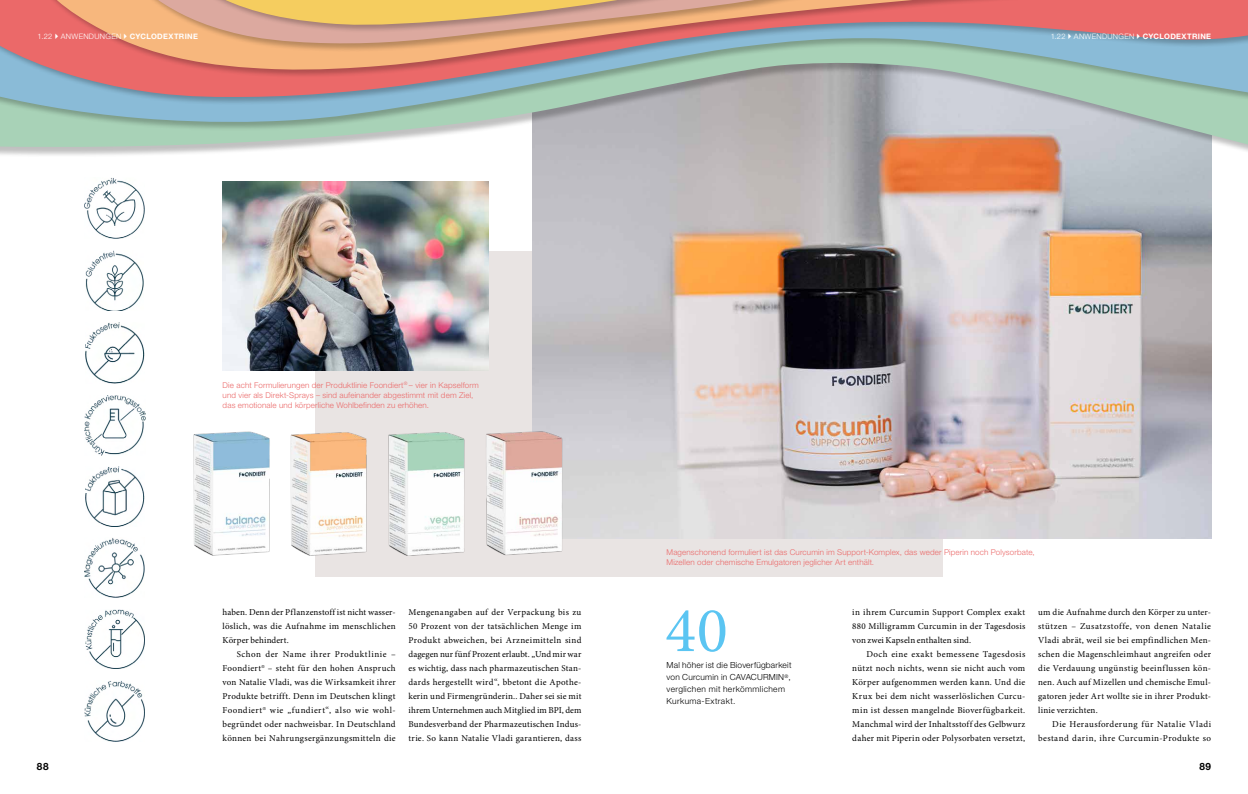
<style>
.page{position:relative;width:1248px;height:794px;background:#fff}
.page>*{position:absolute;margin:0;border:0;box-sizing:border-box;transform-origin:0 0}
.t1{font:64.3px "Minion Pro";color:#5bc5f2}
.t2{font:700 10px "Helvetica Panfor Wacker";color:#000}
.t3{font:9px/14px "Minion Pro";letter-spacing:.03em;color:#000;text-align:justify}
.t4{font:9px/14px "Minion Pro";letter-spacing:.05em;color:#000;text-align:right}
.t5{font:300 8.4px/12px "Helvetica Panfor Wacker";letter-spacing:.03em;color:#000}
.t6{font:300 8px/10px "Helvetica Panfor Wacker";letter-spacing:.015em;color:#eb6969}
.t7{font:300 7.5px "Helvetica Panfor Wacker";letter-spacing:.04em;color:#fff}
.s1{font-weight:700}
</style>
<div class="page">
<div style="left:315px;top:251px;width:627px;height:325px;background:#e9e4e3"></div>
<img style="left:532px;top:162px;width:678px;height:376px">
<img style="left:223px;top:181px;width:265px;height:190px">
<img style="left:85px;top:323px;width:59px;height:60px">
<img style="left:84px;top:538px;width:61px;height:60px">
<img style="left:84px;top:680px;width:61px;height:61px">
<img style="left:84px;top:178px;width:61px;height:60px">
<img style="left:85px;top:467px;width:59px;height:59px">
<img style="left:84px;top:395px;width:61px;height:60px">
<img style="left:85px;top:609px;width:59px;height:59px">
<img style="left:86px;top:250px;width:58px;height:61px">
<img style="left:193px;top:431px;width:77px;height:124px">
<img style="left:290px;top:432px;width:77px;height:123px">
<img style="left:486px;top:429px;width:76px;height:126px">
<img style="left:388px;top:432px;width:77px;height:123px">
<div style="left:0;top:0;width:1247px;height:162px;background:#000;opacity:.25"></div>
<svg style="left:0;top:131px;width:1247px;height:21px;background:#c6c4bb"></svg>
<div style="left:0;top:0;width:1247px;height:131px;background:#000;opacity:.25"></div>
<svg style="left:0;top:106px;width:1247px;height:18px;background:#a8bdbc"></svg>
<div style="left:0;top:0;width:1247px;height:106px;background:#000;opacity:.25"></div>
<svg style="left:0;top:0;width:1247px;height:97px;background:#b0a3a7"></svg>
<div style="left:0;top:0;width:1154px;height:78px;background:#000;opacity:.25"></div>
<svg style="left:0;top:0;width:1147px;height:71px;background:#c3958e"></svg>
<div style="left:112px;top:0;width:866px;height:52px;background:#000;opacity:.25"></div>
<svg style="left:55px;top:33px;width:3px;height:6px"></svg>
<svg style="left:113px;top:0;width:857px;height:44px;background:#d4a281"></svg>
<svg style="left:1068px;top:33px;width:2px;height:6px"></svg>
<svg style="left:1137px;top:33px;width:2px;height:6px"></svg>
<p class="t7" style="left:38px;top:32px;width:162px">1.22 ANWENDUNGEN <span class="s1">CYCLODEXTRINE</span></p>
<p class="t7" style="left:1050px;top:32px;width:162px">1.22 ANWENDUNGEN <span class="s1">CYCLODEXTRINE</span></p>
<p class="t6" style="left:223px;top:380px;width:257px">Die acht Formulierungen der Produktlinie Foondiert<sup>®</sup> – vier in Kapselform und vier als Direkt-Sprays – sind aufeinander abgestimmt mit dem Ziel, das emotionale und körperliche Wohlbefinden zu erhöhen.</p>
<p class="t6" style="left:666px;top:547px;width:370px">Magenschonend formuliert ist das Curcumin im Support-Komplex, das weder Piperin noch Polysorbate,<br>Mizellen oder chemische Emulgatoren jeglicher Art enthält.</p>
<p class="t3" style="left:223px;top:605px;width:174px">haben. Denn der Pflanzenstoff ist nicht wasser&shy;löslich, was die Aufnahme im menschlichen Körper behindert.</p>
<p class="t3" style="left:223px;top:647px;width:174px;text-indent:14px">Schon der Name ihrer Produktlinie – Foondiert<sup>®</sup> – steht für den hohen Anspruch von Natalie Vladi, was die Wirksamkeit ihrer Produkte betrifft. Denn im Deutschen klingt Foondiert<sup>®</sup> wie „fundiert“, also wie wohl&shy;begründet oder nachweisbar. In Deutschland können bei Nahrungsergänzungsmitteln die</p>
<p class="t3" style="left:408px;top:605px;width:174px">Mengenangaben auf der Verpackung bis zu 50 Prozent von der tatsächlichen Menge im Produkt abweichen, bei Arzneimitteln sind dagegen nur fünf Prozent erlaubt. „Und mir war es wichtig, dass nach pharmazeutischen Stan&shy;dards hergestellt wird“, bbetont die Apothe&shy;kerin und Firmengründerin.. Daher sei sie mit ihrem Unternehmen auch Mitglied im BPI, dem Bundesverband der Pharmazeutischen Indus&shy;trie. So kann Natalie Vladi garantieren, dass</p>
<h1 class="t1" style="left:665px;top:587px;width:64px">40</h1>
<p class="t5" style="left:666px;top:659px;width:126px">Mal höher ist die Bioverfügbarkeit von Curcumin in CAVACURMIN<sup>®</sup>, verglichen mit herkömmlichem<br>Kurkuma-Extrakt.</p>
<p class="t3" style="left:852px;top:605px;width:174px">in ihrem Curcumin Support Complex exakt 880 Milligramm Curcumin in der Tagesdosis von zwei Kapseln enthalten sind.</p>
<p class="t3" style="left:852px;top:647px;width:174px;text-indent:14px">Doch eine exakt bemessene Tagesdosis nützt noch nichts, wenn sie nicht auch vom Körper aufgenommen werden kann. Und die Krux bei dem nicht wasserlöslichen Curcu&shy;min ist dessen mangelnde Bioverfügbarkeit.<br>Manchmal wird der Inhaltsstoff des Gelbwurz daher mit Piperin oder Polysorbaten versetzt,</p>
<p class="t3" style="left:1037px;top:605px;width:174px">um die Aufnahme durch den Körper zu unter&shy;stützen – Zusatzstoffe, von denen Natalie Vladi abrät, weil sie bei empfindlichen Men&shy;schen die Magenschleimhaut angreifen oder die Verdauung ungünstig beeinflussen kön&shy;nen. Auch auf Mizellen und chemische Emul&shy;gatoren jeder Art wollte sie in ihrer Produkt&shy;linie verzichten.</p>
<p class="t4" style="left:1037px;top:717px;width:174px">Die Herausforderung für Natalie Vladi bestand darin, ihre Curcumin-Produkte so</p>
<p class="t2" style="left:37px;top:760px;width:13px">88</p>
<p class="t2" style="left:1199px;top:760px;width:13px">89</p>
</div>
